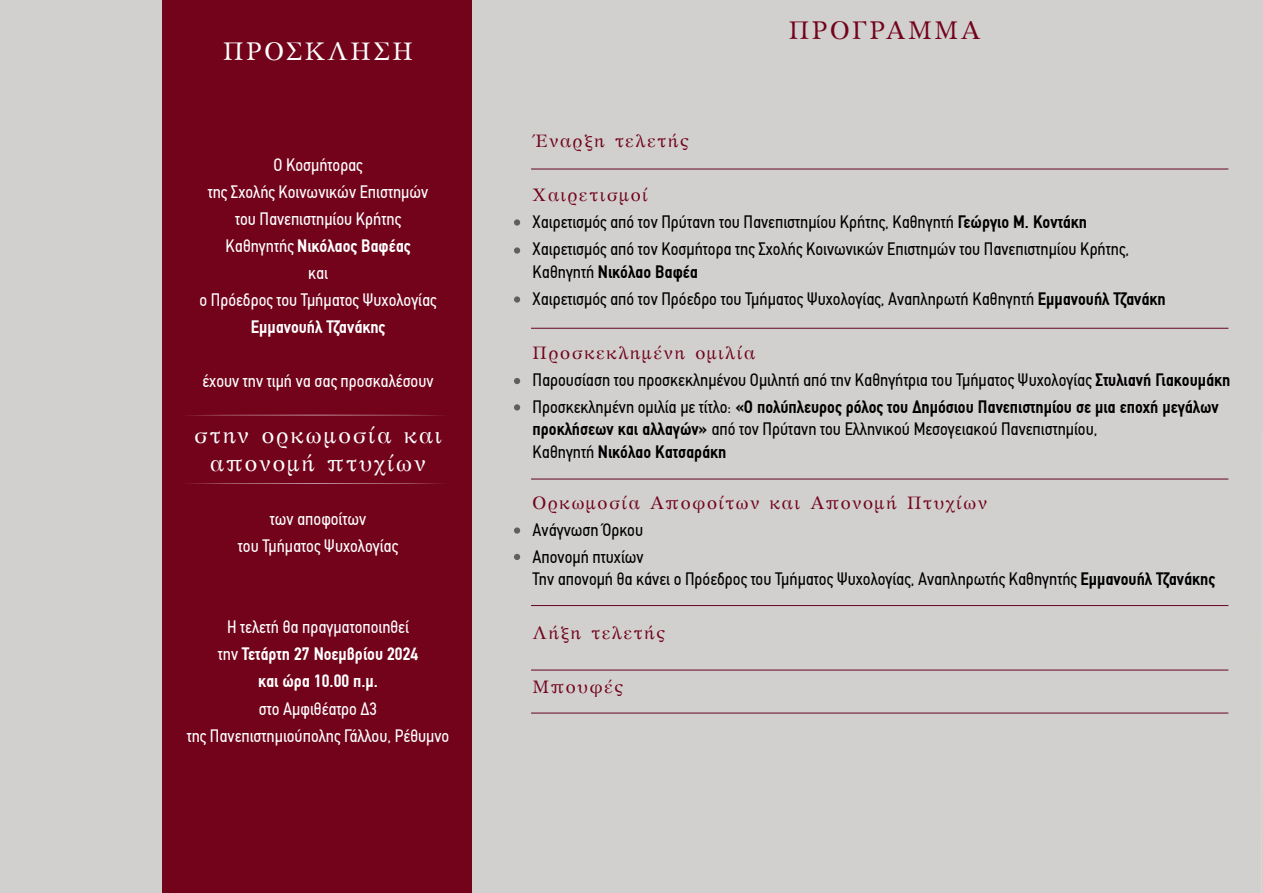
<style>
.page{position:relative;width:1263px;height:893px;background:#d1d0cf}
.page>*{position:absolute;margin:0;border:0;box-sizing:border-box;transform-origin:0 0}
.t1{font:25.5px "GFS Artemisia";letter-spacing:.1em;color:#fff}
.t2{font:25.5px "GFS Artemisia";letter-spacing:.1em;color:#72031b}
.t3{font:22.5px/28.5px "GFS Artemisia";letter-spacing:.1em;color:#fff;text-align:center}
.t4{font:18px/27px "PF Din Text Condensed";color:#000}
.t5{font:18px/27px "PF Din Text Condensed";color:#fff;text-align:center}
.t6{font:18px "GFS Artemisia";letter-spacing:.1em;color:#72031b}
.t7{font:700 18px/27px "PF Din Text Condensed";color:#fff;text-align:center}
.s1{font-weight:700}
.s2{font-weight:400}
</style>
<div class="page">
<div style="left:162px;top:0;width:309px;height:893px;background:#72031b"></div>
<svg style="left:188px;top:483px;width:254px;height:1px"></svg>
<svg style="left:187px;top:415px;width:256px;height:1px"></svg>
<hr style="left:531px;top:169px;width:697px;height:1px;background:#660420">
<hr style="left:531px;top:328px;width:697px;height:1px;background:#660420">
<hr style="left:531px;top:479px;width:697px;height:1px;background:#660420">
<hr style="left:531px;top:605px;width:697px;height:1px;background:#660420">
<hr style="left:531px;top:670px;width:697px;height:1px;background:#660420">
<hr style="left:531px;top:713px;width:697px;height:1px;background:#660420">
<svg style="left:514px;top:378px;width:6px;height:6px"></svg>
<svg style="left:514px;top:404px;width:6px;height:6px"></svg>
<div style="left:514px;top:219px;width:6px;height:7px;background:#605f5f;border-radius:50%"></div>
<div style="left:514px;top:247px;width:6px;height:7px;background:#605f5f;border-radius:50%"></div>
<div style="left:514px;top:296px;width:6px;height:7px;background:#605f5f;border-radius:50%"></div>
<div style="left:514px;top:527px;width:6px;height:7px;background:#605f5f;border-radius:50%"></div>
<svg style="left:514px;top:554px;width:6px;height:6px"></svg>
<h1 class="t1" style="left:223px;top:32px;width:191px">ΠΡΟΣΚΛΗΣΗ</h1>
<p class="t5" style="left:199px;top:152px;width:239px">Ο Κοσµήτορας<br>της Σχολής Κοινωνικών Επιστηµών του Πανεπιστηµίου Κρήτης<br>Καθηγητής <span class="s1">Νικόλαος Βαφέας<br></span>και<br>ο Πρόεδρος του Τµήµατος Ψυχολογίας</p>
<p class="t7" style="left:251px;top:314px;width:136px">Εµµανουήλ Τζανάκης</p>
<p class="t5" style="left:202px;top:368px;width:233px">έχουν την τιµή να σας προσκαλέσουν</p>
<p class="t3" style="left:194px;top:420px;width:249px">στην ορκωμοσία και απονομή πτυχίων</p>
<p class="t5" style="left:238px;top:506px;width:162px">των αποφοίτων<br>του Τµήµατος Ψυχολογίας</p>
<p class="t7" style="left:218px;top:614px;width:202px"><span class="s2">Η τελετή θα πραγµατοποιηθεί την</span> Τετάρτη 27 Νοεµβρίου 2024 και ώρα 10.00 π.µ.</p>
<p class="t5" style="left:187px;top:695px;width:264px">στο Αµφιθέατρο Δ3<br>της Πανεπιστηµιούπολης Γάλλου, Ρέθυµνο</p>
<h1 class="t2" style="left:789px;top:11px;width:193px">ΠΡΟΓΡΑΜΜΑ</h1>
<p class="t6" style="left:532px;top:128px;width:158px">Έναρξη τελετής</p>
<p class="t6" style="left:532px;top:182px;width:117px">Χαιρετισμοί</p>
<p class="t4" style="left:532px;top:209px;width:598px">Χαιρετισµός από τον Πρύτανη του Πανεπιστηµίου Κρήτης, Καθηγητή <span class="s1">Γεώργιο Μ. Κοντάκη<br></span>Χαιρετισµός από τον Κοσµήτορα της Σχολής Κοινωνικών Επιστηµών του Πανεπιστηµίου Κρήτης,</p>
<p class="t4" style="left:532px;top:258px;width:635px">Καθηγητή <span class="s1">Νικόλαο Βαφέα<br></span>Χαιρετισµός από τον Πρόεδρο του Τµήµατος Ψυχολογίας, Αναπληρωτή Καθηγητή <span class="s1">Εµµανουήλ Τζανάκη</span></p>
<p class="t6" style="left:532px;top:339px;width:224px">Προσκεκλημένη ομιλία</p>
<p class="t4" style="left:532px;top:366px;width:699px">Παρουσίαση του προσκεκληµένου Οµιλητή από την Καθηγήτρια του Τµήµατος Ψυχολογίας <span class="s1">Στυλιανή Γιακουµάκη<br></span>Προσκεκληµένη οµιλία µε τίτλο: <span class="s1">«Ο πολύπλευρος ρόλος του Δηµόσιου Πανεπιστηµίου σε µια εποχή µεγάλων</span></p>
<p class="t4" style="left:532px;top:418px;width:566px;line-height:22.5px"><span class="s1">προκλήσεων και αλλαγών»</span> από τον Πρύτανη του Ελληνικού Μεσογειακού Πανεπιστηµίου,<br>Καθηγητή <span class="s1">Νικόλαο Κατσαράκη</span></p>
<p class="t6" style="left:532px;top:489px;width:456px">Ορκωμοσία Αποφοίτων και Απονομή Πτυχίων</p>
<p class="t4" style="left:532px;top:516px;width:113px">Ανάγνωση Όρκου<br>Απονοµή πτυχίων</p>
<p class="t4" style="left:532px;top:566px;width:684px">Την απονοµή θα κάνει ο Πρόεδρος του Τµήµατος Ψυχολογίας, Αναπληρωτής Καθηγητής <span class="s1">Εµµανουήλ Τζανάκης</span></p>
<p class="t6" style="left:532px;top:620px;width:134px">Λήξη τελετής</p>
<p class="t6" style="left:532px;top:674px;width:92px">Μπουφές</p>
</div>
